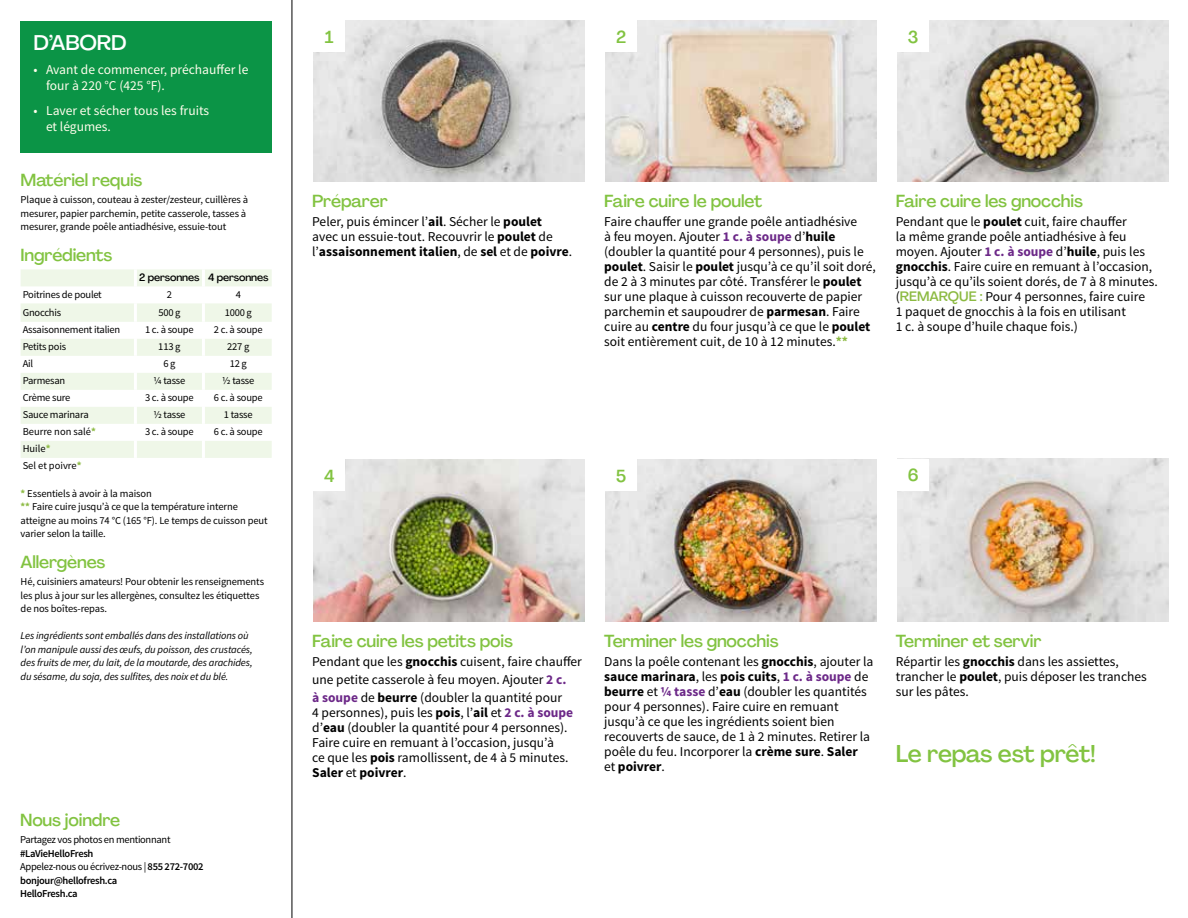
<style>
.page{position:relative;width:1188px;height:918px;background:#fff}
.page>*{position:absolute;margin:0;border:0;box-sizing:border-box;transform-origin:0 0}
.t1{font:500 24px "Agrandir";letter-spacing:-.02em;color:#82c341}
.t2{font:500 21px "Agrandir";letter-spacing:-.01em;color:#fff}
.t3{font:500 17.25px "Agrandir";letter-spacing:-.01em;color:#82c341}
.t4{font:13.5px/15px "Source Sans Pro";color:#000}
.t5{font:13.5px/16.2px "Source Sans Pro";color:#fffdec}
.t6{font:10.5px/13.5px "Source Sans Pro";letter-spacing:-.01em;color:#000}
.t7{font:italic 10.5px/13.5px "Source Sans Pro";letter-spacing:-.01em;color:#000}
.t8{font:600 10.5px/13.5px "Source Sans Pro";letter-spacing:-.03em;color:#000}
.t9{font:10.5px "Source Sans Pro";letter-spacing:-.03em;color:#000}
.t10{font:500 10.5px "Agrandir";letter-spacing:-.01em;color:#000}
.s1{font-weight:700;color:#8cba42}
.s2{font-weight:400}
.s3{font-weight:700}
.s4{font-weight:700;color:#6c2888}
.s5{font-family:"Agrandir";font-weight:500;color:#8cba42}
</style>
<div class="page">
<hr style="left:292px;top:0;width:1px;height:918px;background:#000">
<svg style="left:21px;top:269px;width:251px;height:189px;fill:#eff7e8"></svg>
<hr style="left:134px;top:269px;width:3px;height:17px;background:#fff">
<hr style="left:202px;top:269px;width:3px;height:17px;background:#fff">
<hr style="left:134px;top:286px;width:3px;height:17px;background:#fff">
<hr style="left:202px;top:286px;width:3px;height:17px;background:#fff">
<hr style="left:134px;top:303px;width:3px;height:19px;background:#fff">
<hr style="left:202px;top:303px;width:3px;height:19px;background:#fff">
<hr style="left:134px;top:322px;width:3px;height:17px;background:#fff">
<hr style="left:202px;top:322px;width:3px;height:17px;background:#fff">
<hr style="left:134px;top:339px;width:3px;height:17px;background:#fff">
<hr style="left:202px;top:339px;width:3px;height:17px;background:#fff">
<hr style="left:134px;top:356px;width:3px;height:17px;background:#fff">
<hr style="left:202px;top:356px;width:3px;height:17px;background:#fff">
<hr style="left:134px;top:373px;width:3px;height:17px;background:#fff">
<hr style="left:202px;top:373px;width:3px;height:17px;background:#fff">
<hr style="left:134px;top:390px;width:3px;height:17px;background:#fff">
<hr style="left:202px;top:390px;width:3px;height:17px;background:#fff">
<hr style="left:134px;top:407px;width:3px;height:17px;background:#fff">
<hr style="left:202px;top:407px;width:3px;height:17px;background:#fff">
<hr style="left:134px;top:424px;width:3px;height:17px;background:#fff">
<hr style="left:202px;top:424px;width:3px;height:17px;background:#fff">
<hr style="left:134px;top:441px;width:3px;height:17px;background:#fff">
<hr style="left:202px;top:441px;width:3px;height:17px;background:#fff">
<div style="left:21px;top:21px;width:251px;height:132px;background:#0b9446"></div>
<img style="left:313px;top:459px;width:272px;height:162px">
<div style="left:313px;top:459px;width:32px;height:32px;background:#fff"></div>
<img style="left:605px;top:459px;width:272px;height:162px">
<div style="left:605px;top:459px;width:32px;height:32px;background:#fff"></div>
<img style="left:897px;top:459px;width:272px;height:162px">
<div style="left:897px;top:459px;width:32px;height:32px;background:#fff"></div>
<img style="left:313px;top:20px;width:272px;height:161px">
<div style="left:313px;top:20px;width:32px;height:32px;background:#fff"></div>
<img style="left:605px;top:20px;width:272px;height:161px">
<div style="left:605px;top:20px;width:32px;height:32px;background:#fff"></div>
<img style="left:897px;top:20px;width:272px;height:161px">
<div style="left:897px;top:20px;width:32px;height:32px;background:#fff"></div>
<h2 class="t2" style="left:33px;top:29px;width:95px">D’ABORD</h2>
<p class="t5" style="left:46px;top:62px;width:204px;text-indent:-13px">• Avant de commencer, préchauffer le four à 220 °C (425 °F).</p>
<p class="t5" style="left:46px;top:103px;width:165px;text-indent:-13px">• Laver et sécher tous les fruits et légumes.</p>
<p class="t3" style="left:21px;top:169px;width:123px">Matériel requis</p>
<p class="t6" style="left:21px;top:193px;width:229px">Plaque à cuisson, couteau à zester/zesteur, cuillères à mesurer, papier parchemin, petite casserole, tasses à mesurer, grande poêle antiadhésive, essuie-tout</p>
<p class="t3" style="left:21px;top:244px;width:93px">Ingrédients</p>
<p class="t10" style="left:139px;top:271px;width:131px">2 personnes 4 personnes</p>
<p class="t6" style="left:23px;top:288px;width:81px">Poitrines de poulet</p>
<p class="t6" style="left:167px;top:288px;width:7px">2</p>
<p class="t6" style="left:236px;top:288px;width:7px">4</p>
<p class="t6" style="left:23px;top:306px;width:40px">Gnocchis</p>
<p class="t6" style="left:158px;top:306px;width:24px">500 g</p>
<p class="t6" style="left:225px;top:306px;width:29px">1000 g</p>
<p class="t6" style="left:23px;top:323px;width:99px">Assaisonnement italien</p>
<p class="t6" style="left:145px;top:323px;width:50px">1 c. à soupe</p>
<p class="t6" style="left:214px;top:323px;width:50px">2 c. à soupe</p>
<p class="t6" style="left:23px;top:340px;width:45px">Petits pois</p>
<p class="t6" style="left:158px;top:340px;width:24px">113 g</p>
<p class="t6" style="left:227px;top:340px;width:24px">227 g</p>
<p class="t6" style="left:23px;top:357px;width:12px">Ail</p>
<p class="t6" style="left:163px;top:357px;width:14px">6 g</p>
<p class="t6" style="left:230px;top:357px;width:19px">12 g</p>
<p class="t6" style="left:23px;top:374px;width:44px">Parmesan</p>
<p class="t6" style="left:154px;top:374px;width:33px">¼ tasse</p>
<p class="t6" style="left:222px;top:374px;width:34px">½ tasse</p>
<p class="t6" style="left:23px;top:391px;width:49px">Crème sure</p>
<p class="t6" style="left:145px;top:391px;width:50px">3 c. à soupe</p>
<p class="t6" style="left:214px;top:391px;width:50px">6 c. à soupe</p>
<p class="t6" style="left:23px;top:408px;width:68px">Sauce marinara</p>
<p class="t6" style="left:153px;top:408px;width:34px">½ tasse</p>
<p class="t6" style="left:224px;top:408px;width:30px">1 tasse</p>
<p class="t6" style="left:23px;top:425px;width:75px">Beurre non salé<span class="s1">*</span></p>
<p class="t6" style="left:145px;top:425px;width:50px">3 c. à soupe</p>
<p class="t6" style="left:214px;top:425px;width:50px">6 c. à soupe</p>
<p class="t6" style="left:23px;top:441px;width:60px;line-height:17px">Huile<span class="s1">*<br></span>Sel et poivre<span class="s1">*</span></p>
<p class="t6" style="left:21px;top:487px;width:249px"><span class="s1">*</span> Essentiels à avoir à la maison<br><span class="s1">**</span> Faire cuire jusqu’à ce que la température interne atteigne au moins 74 °C (165 °F). Le temps de cuisson peut varier selon la taille.</p>
<p class="t3" style="left:21px;top:551px;width:86px">Allergènes</p>
<p class="t6" style="left:21px;top:575px;width:245px">Hé, cuisiniers amateurs! Pour obtenir les renseignements les plus à jour sur les allergènes, consultez les étiquettes de nos boîtes-repas.</p>
<p class="t7" style="left:21px;top:629px;width:234px">Les ingrédients sont emballés dans des installations où l’on manipule aussi des œufs, du poisson, des crustacés, des fruits de mer, du lait, de la moutarde, des arachides, du sésame, du soja, des sulfites, des noix et du blé.</p>
<p class="t3" style="left:20px;top:809px;width:102px">Nous joindre</p>
<p class="t9" style="left:20px;top:833px;width:152px">Partagez vos photos en mentionnant</p>
<p class="t8" style="left:20px;top:847px;width:185px">#LaVieHelloFresh<br><span class="s2">Appelez-nous ou écrivez-nous |</span> 855 272-7002 bonjour@hellofresh.ca<br>HelloFresh.ca</p>
<p class="t3" style="left:325px;top:26px;width:10px">1</p>
<p class="t3" style="left:616px;top:26px;width:12px">2</p>
<p class="t3" style="left:908px;top:26px;width:12px">3</p>
<p class="t3" style="left:312px;top:190px;width:77px">Préparer</p>
<p class="t4" style="left:312px;top:214px;width:261px">Peler, puis émincer l’<span class="s3">ail</span>. Sécher le <span class="s3">poulet<br></span>avec un essuie-tout. Recouvrir le <span class="s3">poulet</span> de l’<span class="s3">assaisonnement italien</span>, de <span class="s3">sel</span> et de <span class="s3">poivre</span>.</p>
<p class="t3" style="left:604px;top:190px;width:159px">Faire cuire le poulet</p>
<p class="t4" style="left:604px;top:214px;width:273px">Faire chauffer une grande poêle antiadhésive<br>à feu moyen. Ajouter <span class="s4">1 c. à soupe</span> d’<span class="s3">huile </span>(doubler la quantité pour 4 personnes), puis le <span class="s3">poulet</span>. Saisir le <span class="s3">poulet</span> jusqu’à ce qu’il soit doré, de 2 à 3 minutes par côté. Transférer le <span class="s3">poulet </span>sur une plaque à cuisson recouverte de papier parchemin et saupoudrer de <span class="s3">parmesan</span>. Faire cuire au <span class="s3">centre</span> du four jusqu’à ce que le <span class="s3">poulet </span>soit entièrement cuit, de 10 à 12 minutes.<span class="s1">**</span></p>
<p class="t3" style="left:896px;top:190px;width:189px">Faire cuire les gnocchis</p>
<p class="t4" style="left:896px;top:214px;width:264px">Pendant que le <span class="s3">poulet</span> cuit, faire chauffer<br>la même grande poêle antiadhésive à feu moyen. Ajouter <span class="s4">1 c. à soupe</span> d’<span class="s3">huile</span>, puis les <span class="s3">gnocchis</span>. Faire cuire en remuant à l’occasion, jusqu’à ce qu’ils soient dorés, de 7 à 8 minutes. (<span class="s5">REMARQUE :</span> Pour 4 personnes, faire cuire<br>1 paquet de gnocchis à la fois en utilisant<br>1 c. à soupe d’huile chaque fois.)</p>
<p class="t3" style="left:324px;top:465px;width:12px">4</p>
<p class="t3" style="left:616px;top:465px;width:12px">5</p>
<p class="t3" style="left:908px;top:465px;width:12px">6</p>
<p class="t3" style="left:312px;top:630px;width:202px">Faire cuire les petits pois</p>
<p class="t4" style="left:312px;top:653px;width:271px;line-height:18px">Pendant que les <span class="s3">gnocchis</span> cuisent, faire chauffer une petite casserole à feu moyen. Ajouter <span class="s4">2 c.<br>à soupe</span> de <span class="s3">beurre</span> (doubler la quantité pour</p>
<p class="t4" style="left:312px;top:706px;width:263px">4 personnes), puis les <span class="s3">pois</span>, l’<span class="s3">ail</span> et <span class="s4">2 c. à soupe </span>d’<span class="s3">eau</span> (doubler la quantité pour 4 personnes).<br>Faire cuire en remuant à l’occasion, jusqu’à<br>ce que les <span class="s3">pois</span> ramollissent, de 4 à 5 minutes.<br><span class="s3">Saler</span> et <span class="s3">poivrer</span>.</p>
<p class="t3" style="left:604px;top:630px;width:176px">Terminer les gnocchis</p>
<p class="t4" style="left:604px;top:655px;width:271px">Dans la poêle contenant les <span class="s3">gnocchis</span>, ajouter la <span class="s3">sauce marinara</span>, les <span class="s3">pois cuits</span>, <span class="s4">1 c. à soupe</span> de <span class="s3">beurre</span> et <span class="s4">¼ tasse</span> d’<span class="s3">eau</span> (doubler les quantités pour 4 personnes). Faire cuire en remuant jusqu’à ce que les ingrédients soient bien recouverts de sauce, de 1 à 2 minutes. Retirer la poêle du feu. Incorporer la <span class="s3">crème sure</span>. <span class="s3">Saler<br></span>et <span class="s3">poivrer</span>.</p>
<p class="t3" style="left:896px;top:630px;width:147px">Terminer et servir</p>
<p class="t4" style="left:896px;top:655px;width:253px">Répartir les <span class="s3">gnocchis</span> dans les assiettes, trancher le <span class="s3">poulet</span>, puis déposer les tranches sur les pâtes.</p>
<h1 class="t1" style="left:896px;top:739px;width:202px">Le repas est prêt!</h1>
</div>
